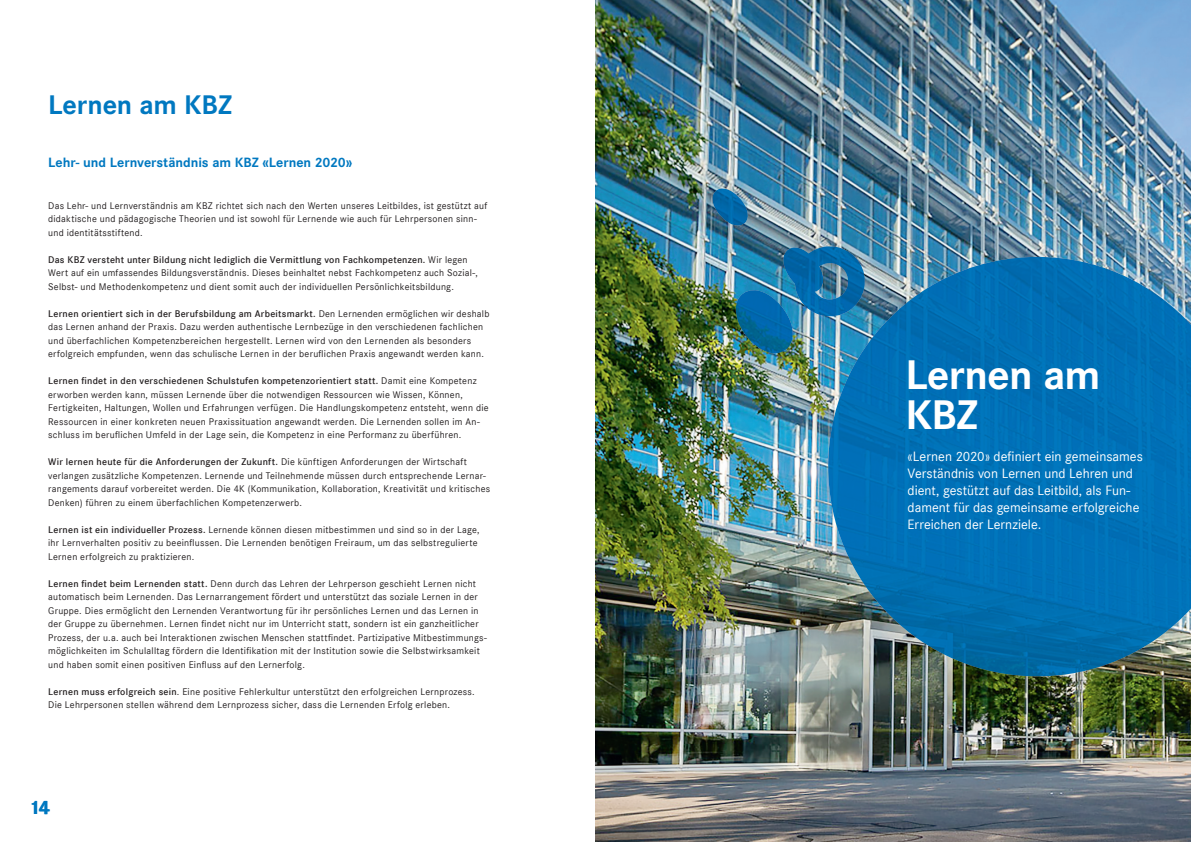
<style>
.page{position:relative;width:1191px;height:842px;background:#fff}
.page>*{position:absolute;margin:0;border:0;box-sizing:border-box;transform-origin:0 0}
.t1{font:700 43px/40px "Corporate S";letter-spacing:-.015em;color:#fff}
.t2{font:700 28px "Corporate S";letter-spacing:-.005em;color:#0078c0}
.t3{font:700 20px "Corporate S";color:#0078c0}
.t4{font:14px/17px "Corporate S";color:#fff}
.t5{font:700 14px "Corporate S";color:#0078c0}
.t6{font:10px/13.5px "Corporate S";letter-spacing:.025em;color:#231f20}
.s1{font-weight:600}
</style>
<div class="page">
<img style="left:595px;top:0;width:596px;height:842px">
<svg style="left:828px;top:257px;width:363px;height:419px;background:#1073af"></svg>
<svg style="left:711px;top:188px;width:38px;height:38px"></svg>
<img style="left:734px;top:245px;width:132px;height:109px">
<h2 class="t2" style="left:48px;top:85px;width:185px">Lernen am KBZ</h2>
<h3 class="t5" style="left:48px;top:153px;width:306px">Lehr- und Lernverständnis am KBZ «Lernen 2020»</h3>
<p class="t6" style="left:48px;top:199px;width:440px">Das Lehr- und Lernverständnis am KBZ richtet sich nach den Werten unseres Leitbildes, ist gestützt auf didaktische und pädagogische Theorien und ist sowohl für Lernende wie auch für Lehrpersonen sinn&shy;und identitätsstiftend.</p>
<p class="t6" style="left:48px;top:253px;width:431px"><span class="s1">Das KBZ versteht unter Bildung nicht lediglich die Vermittlung von Fachkompetenzen.</span> Wir legen<br>Wert auf ein umfassendes Bildungsverständnis. Dieses beinhaltet nebst Fachkompetenz auch Sozial-,<br>Selbst- und Methodenkompetenz und dient somit auch der individuellen Persönlichkeitsbildung.</p>
<p class="t6" style="left:48px;top:307px;width:443px"><span class="s1">Lernen orientiert sich in der Berufsbildung am Arbeitsmarkt.</span> Den Lernenden ermöglichen wir deshalb das Lernen anhand der Praxis. Dazu werden authentische Lernbezüge in den verschiedenen fachlichen und überfachlichen Kompetenzbereichen hergestellt. Lernen wird von den Lernenden als besonders erfolgreich empfunden, wenn das schulische Lernen in der beruflichen Praxis angewandt werden kann.</p>
<p class="t6" style="left:48px;top:374px;width:442px"><span class="s1">Lernen findet in den verschiedenen Schulstufen kompetenzorientiert statt.</span> Damit eine Kompetenz erworben werden kann, müssen Lernende über die notwendigen Ressourcen wie Wissen, Können, Fertigkeiten, Haltungen, Wollen und Erfahrungen verfügen. Die Handlungskompetenz entsteht, wenn die Ressourcen in einer konkreten neuen Praxissituation angewandt werden. Die Lernenden sollen im An&shy;schluss im beruflichen Umfeld in der Lage sein, die Kompetenz in eine Performanz zu überführen.</p>
<p class="t6" style="left:48px;top:455px;width:443px"><span class="s1">Wir lernen heute für die Anforderungen der Zukunft.</span> Die künftigen Anforderungen der Wirtschaft verlangen zusätzliche Kompetenzen. Lernende und Teilnehmende müssen durch entsprechende Lernar&shy;rangements darauf vorbereitet werden. Die 4K (Kommunikation, Kollaboration, Kreativität und kritisches Denken) führen zu einem überfachlichen Kompetenzerwerb.</p>
<p class="t6" style="left:48px;top:523px;width:433px"><span class="s1">Lernen ist ein individueller Prozess.</span> Lernende können diesen mitbestimmen und sind so in der Lage, ihr Lernverhalten positiv zu beeinflussen. Die Lernenden benötigen Freiraum, um das selbstregulierte<br>Lernen erfolgreich zu praktizieren.</p>
<p class="t6" style="left:48px;top:577px;width:440px"><span class="s1">Lernen findet beim Lernenden statt.</span> Denn durch das Lehren der Lehrperson geschieht Lernen nicht automatisch beim Lernenden. Das Lernarrangement fördert und unterstützt das soziale Lernen in der Gruppe. Dies ermöglicht den Lernenden Verantwortung für ihr persönliches Lernen und das Lernen in der Gruppe zu übernehmen. Lernen findet nicht nur im Unterricht statt, sondern ist ein ganzheitlicher Prozess, der u.a. auch bei Interaktionen zwischen Menschen stattfindet. Partizipative Mitbestimmungs&shy;möglichkeiten im Schulalltag fördern die Identifikation mit der Institution sowie die Selbstwirksamkeit und haben somit einen positiven Einfluss auf den Lernerfolg.</p>
<p class="t6" style="left:48px;top:685px;width:428px"><span class="s1">Lernen muss erfolgreich sein</span>. Eine positive Fehlerkultur unterstützt den erfolgreichen Lernprozess.<br>Die Lehrpersonen stellen während dem Lernprozess sicher, dass die Lernenden Erfolg erleben.</p>
<h3 class="t3" style="left:28px;top:793px;width:23px">14</h3>
<h1 class="t1" style="left:905px;top:353px;width:196px">Lernen am<br>KBZ</h1>
<h3 class="t4" style="left:907px;top:448px;width:237px">«Lernen 2020» definiert ein gemeinsames Verständnis von Lernen und Lehren und dient, gestützt auf das Leitbild, als Fun&shy;dament für das gemeinsame erfolgreiche Erreichen der Lernziele.</h3>
</div>
